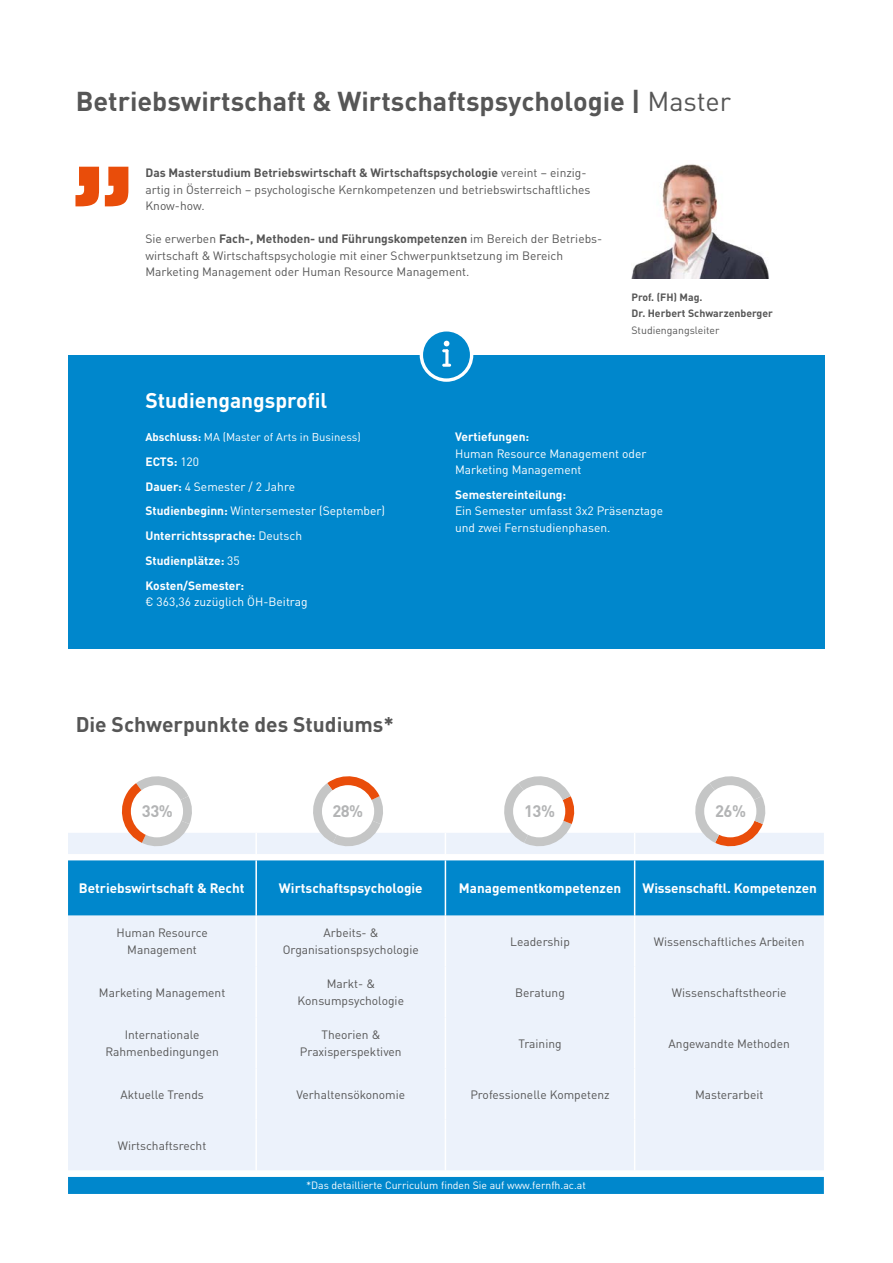
<style>
.page{position:relative;width:893px;height:1263px;background:#fff}
.page>*{position:absolute;margin:0;border:0;box-sizing:border-box;transform-origin:0 0}
.t1{font:700 27px "DINOT";color:#565656}
.t2{font:700 21px "DINOT";color:#565656}
.t3{font:700 21px "DINOT";color:#fff}
.t4{font:700 16.5px "DINOT";letter-spacing:-.03em;color:#b3b4b5}
.t5{font:700 13.5px "DINOT";color:#fff}
.t6{font:12px/16.5px "DINOT";color:#565656}
.t7{font:12px/16.5px "DINOT";color:#fff}
.t8{font:700 12px "DINOT";color:#fff}
.t9{font:11.25px "DINOT";color:#fff}
.t10{font:10.5px "DINOT";color:#fff}
.t11{font:700 10.5px/16.5px "DINOT";color:#565656}
.t12{font:10.5px "DINOT";color:#565656}
.s1{font-weight:400}
.s2{font-weight:700}
</style>
<div class="page">
<div style="left:68px;top:833px;width:756px;height:21px;background:#ecf2fb"></div>
<svg style="left:68px;top:860px;width:756px;height:334px;background:#b9dbf0"></svg>
<hr style="left:255px;top:833px;width:2px;height:21px;background:#fff">
<svg style="left:445px;top:833px;width:1px;height:21px"></svg>
<svg style="left:634px;top:833px;width:1px;height:21px"></svg>
<hr style="left:255px;top:860px;width:2px;height:55px;background:#fff">
<hr style="left:445px;top:860px;width:1px;height:55px;background:#fff">
<hr style="left:634px;top:860px;width:1px;height:55px;background:#fff">
<hr style="left:255px;top:915px;width:2px;height:51px;background:#fff">
<hr style="left:445px;top:915px;width:1px;height:51px;background:#fff">
<hr style="left:634px;top:915px;width:1px;height:51px;background:#fff">
<hr style="left:255px;top:966px;width:2px;height:51px;background:#fff">
<hr style="left:445px;top:966px;width:1px;height:51px;background:#fff">
<hr style="left:634px;top:966px;width:1px;height:51px;background:#fff">
<hr style="left:255px;top:1017px;width:2px;height:51px;background:#fff">
<hr style="left:445px;top:1017px;width:1px;height:51px;background:#fff">
<hr style="left:634px;top:1017px;width:1px;height:51px;background:#fff">
<hr style="left:255px;top:1068px;width:2px;height:51px;background:#fff">
<hr style="left:445px;top:1068px;width:1px;height:51px;background:#fff">
<hr style="left:634px;top:1068px;width:1px;height:51px;background:#fff">
<hr style="left:255px;top:1119px;width:2px;height:51px;background:#fff">
<hr style="left:445px;top:1119px;width:1px;height:51px;background:#fff">
<hr style="left:634px;top:1119px;width:1px;height:51px;background:#fff">
<svg style="left:117px;top:776px;width:76px;height:75px"></svg>
<div style="left:131px;top:785px;width:52px;height:52px;background:#fff;border-radius:50%"></div>
<svg style="left:308px;top:776px;width:76px;height:75px"></svg>
<div style="left:322px;top:785px;width:52px;height:52px;background:#fff;border-radius:50%"></div>
<svg style="left:499px;top:776px;width:76px;height:75px"></svg>
<div style="left:513px;top:785px;width:52px;height:52px;background:#fff;border-radius:50%"></div>
<svg style="left:690px;top:776px;width:76px;height:75px"></svg>
<div style="left:704px;top:785px;width:52px;height:52px;background:#fff;border-radius:50%"></div>
<div style="left:68px;top:355px;width:757px;height:293px;background:#0087cc"></div>
<svg style="left:420px;top:331px;width:53px;height:51px"></svg>
<svg style="left:75px;top:167px;width:53px;height:39px"></svg>
<img style="left:632px;top:164px;width:137px;height:115px">
<p class="t1" style="left:76px;top:80px;width:657px">Betriebswirtschaft &amp; Wirtschaftspsychologie | <span class="s1">Master</span></p>
<p class="t6" style="left:145px;top:163px;width:447px"><span class="s2">Das Masterstudium Betriebswirtschaft &amp; Wirtschaftspsychologie</span> vereint – einzig&shy;artig in Österreich – psychologische Kernkompetenzen und betriebswirtschaftliches<br>Know-how.</p>
<p class="t6" style="left:145px;top:229px;width:457px">Sie erwerben <span class="s2">Fach-, Methoden- und Führungskompetenzen</span> im Bereich der Betriebs&shy;wirtschaft &amp; Wirtschaftspsychologie mit einer Schwerpunktsetzung im Bereich<br>Marketing Management oder Human Resource Management.</p>
<p class="t3" style="left:145px;top:384px;width:183px">Studiengangsprofil</p>
<p class="t11" style="left:631px;top:288px;width:143px">Prof. (FH) Mag.<br>Dr. Herbert Schwarzenberger</p>
<p class="t12" style="left:631px;top:322px;width:90px">Studiengangsleiter</p>
<p class="t9" style="left:145px;top:428px;width:217px"><span class="s2">Abschluss:</span> MA (Master of Arts in Business)</p>
<p class="t8" style="left:145px;top:452px;width:55px">ECTS: <span class="s1">120</span></p>
<p class="t7" style="left:145px;top:477px;width:151px"><span class="s2">Dauer:</span> 4 Semester / 2 Jahre</p>
<p class="t7" style="left:145px;top:502px;width:241px"><span class="s2">Studienbeginn:</span> Wintersemester (September)</p>
<p class="t8" style="left:145px;top:526px;width:158px">Unterrichtssprache: <span class="s1">Deutsch</span></p>
<p class="t8" style="left:145px;top:551px;width:96px">Studienplätze: <span class="s1">35</span></p>
<p class="t8" style="left:145px;top:576px;width:100px">Kosten/Semester:</p>
<p class="t7" style="left:145px;top:592px;width:164px">€ 363,36 zuzüglich ÖH-Beitrag</p>
<p class="t2" style="left:76px;top:707px;width:320px">Die Schwerpunkte des Studiums*</p>
<p class="t8" style="left:455px;top:427px;width:76px">Vertiefungen:</p>
<p class="t7" style="left:455px;top:444px;width:193px">Human Resource Management oder</p>
<p class="t7" style="left:455px;top:460px;width:128px">Marketing Management</p>
<p class="t8" style="left:455px;top:485px;width:113px">Semestereinteilung:</p>
<p class="t7" style="left:455px;top:502px;width:210px">Ein Semester umfasst 3x2 Präsenztage und zwei Fernstudienphasen.</p>
<p class="t4" style="left:142px;top:798px;width:32px">33%</p>
<p class="t4" style="left:332px;top:798px;width:32px">28%</p>
<p class="t4" style="left:524px;top:798px;width:32px">13%</p>
<p class="t4" style="left:715px;top:798px;width:32px">26%</p>
<p class="t5" style="left:79px;top:878px;width:167px">Betriebswirtschaft &amp; Recht</p>
<p class="t5" style="left:279px;top:878px;width:145px">Wirtschaftspsychologie</p>
<p class="t5" style="left:459px;top:878px;width:164px">Managementkompetenzen</p>
<p class="t5" style="left:642px;top:878px;width:176px">Wissenschaftl. Kompetenzen</p>
<p class="t6" style="left:116px;top:924px;width:93px">Human Resource</p>
<p class="t6" style="left:127px;top:940px;width:71px">Management</p>
<p class="t6" style="left:323px;top:924px;width:56px">Arbeits- &amp;</p>
<p class="t6" style="left:283px;top:940px;width:137px">Organisationspsychologie</p>
<p class="t6" style="left:510px;top:932px;width:61px">Leadership</p>
<p class="t6" style="left:654px;top:932px;width:152px">Wissenschaftliches Arbeiten</p>
<p class="t6" style="left:99px;top:983px;width:128px">Marketing Management</p>
<p class="t6" style="left:125px;top:1026px;width:76px">Internationale</p>
<p class="t6" style="left:105px;top:1042px;width:115px">Rahmenbedingungen</p>
<p class="t6" style="left:327px;top:975px;width:50px">Markt- &amp;</p>
<p class="t6" style="left:298px;top:991px;width:108px">Konsumpsychologie</p>
<p class="t6" style="left:321px;top:1026px;width:60px">Theorien &amp;</p>
<p class="t6" style="left:300px;top:1042px;width:103px">Praxisperspektiven</p>
<p class="t6" style="left:515px;top:983px;width:51px">Beratung</p>
<p class="t6" style="left:672px;top:983px;width:116px">Wissenschaftstheorie</p>
<p class="t6" style="left:518px;top:1034px;width:45px">Training</p>
<p class="t6" style="left:669px;top:1034px;width:123px">Angewandte Methoden</p>
<p class="t6" style="left:120px;top:1085px;width:85px">Aktuelle Trends</p>
<p class="t6" style="left:296px;top:1085px;width:110px">Verhaltensökonomie</p>
<p class="t6" style="left:470px;top:1085px;width:141px">Professionelle Kompetenz</p>
<p class="t6" style="left:695px;top:1085px;width:70px">Masterarbeit</p>
<p class="t6" style="left:118px;top:1136px;width:90px">Wirtschaftsrecht</p>
<p class="t10" style="left:306px;top:1178px;width:281px">*Das detaillierte Curriculum finden Sie auf www.fernfh.ac.at</p>
</div>
